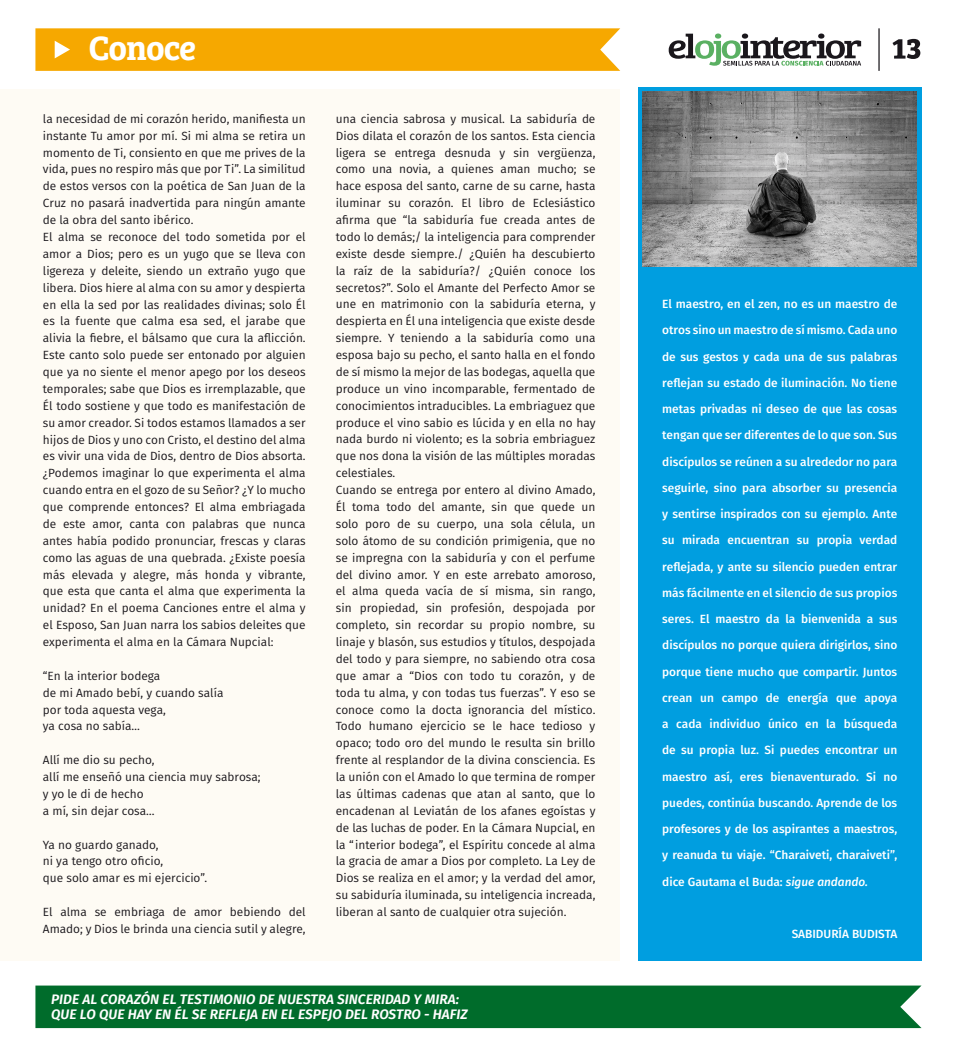
<style>
.page{position:relative;width:957px;height:1049px;background:#fff}
.page>*{position:absolute;margin:0;border:0;box-sizing:border-box;transform-origin:0 0}
.t1{font:600 35px "Bree Serif";letter-spacing:-.025em;color:#fff}
.t2{font:italic 600 13.75px/15px "Fira Sans";color:#fff}
.t3{font:11.88px/16.9px "Fira Sans";color:#1a171c}
.t4{font:500 11.88px "Fira Sans";color:#fff}
.s1{font-style:italic}
</style>
<div class="page">
<svg style="left:668px;top:34px;width:193px;height:32px"></svg>
<hr style="left:878px;top:28px;width:1px;height:43px;background:#1a171c">
<div style="left:35px;top:985px;width:886px;height:43px;background:#006c2b"></div>
<svg style="left:35px;top:28px;width:585px;height:43px;background:#f6aa08"></svg>
<div style="left:638px;top:87px;width:283px;height:159px;background:#009ee0"></div>
<div style="left:638px;top:243px;width:283px;height:717px;background:#009ee0"></div>
<img style="left:642px;top:91px;width:275px;height:175px">
<svg style="left:892px;top:39px;width:28px;height:20px"></svg>
<div style="left:0;top:89px;width:620px;height:871px;background:#fefbf4"></div>
<h1 class="t1" style="left:89px;top:22px;width:109px">Conoce</h1>
<p class="t3" style="left:43px;top:110px;width:264px">la necesidad de mi corazón herido, manifiesta un instante Tu amor por mí. Si mi alma se retira un momento de Ti, consiento en que me prives de la vida, pues no respiro más que por Ti”. La similitud de estos versos con la poética de San Juan de la Cruz no pasará inadvertida para ningún amante de la obra del santo ibérico.<br>El alma se reconoce del todo sometida por el amor a Dios; pero es un yugo que se lleva con ligereza y deleite, siendo un extraño yugo que libera. Dios hiere al alma con su amor y despierta en ella la sed por las realidades divinas; solo Él es la fuente que calma esa sed, el jarabe que alivia la fiebre, el bálsamo que cura la aflicción.<br>Este canto solo puede ser entonado por alguien que ya no siente el menor apego por los deseos temporales; sabe que Dios es irremplazable, que Él todo sostiene y que todo es manifestación de su amor creador. Si todos estamos llamados a ser hijos de Dios y uno con Cristo, el destino del alma es vivir una vida de Dios, dentro de Dios absorta. ¿Podemos imaginar lo que experimenta el alma cuando entra en el gozo de su Señor? ¿Y lo mucho que comprende entonces? El alma embriagada de este amor, canta con palabras que nunca antes había podido pronunciar, frescas y claras como las aguas de una quebrada. ¿Existe poesía más elevada y alegre, más honda y vibrante, que esta que canta el alma que experimenta la unidad? En el poema Canciones entre el alma y el Esposo, San Juan narra los sabios deleites que experimenta el alma en la Cámara Nupcial:</p>
<p class="t3" style="left:43px;top:667px;width:182px">“En la interior bodega<br>de mi Amado bebí, y cuando salía por toda aquesta vega,<br>ya cosa no sabía…</p>
<p class="t3" style="left:43px;top:751px;width:219px">Allí me dio su pecho,<br>allí me enseñó una ciencia muy sabrosa; y yo le di de hecho<br>a mí, sin dejar cosa…</p>
<p class="t3" style="left:43px;top:836px;width:166px">Ya no guardo ganado,<br>ni ya tengo otro oficio,<br>que solo amar es mi ejercicio”.</p>
<p class="t3" style="left:43px;top:903px;width:264px">El alma se embriaga de amor bebiendo del<br>Amado; y Dios le brinda una ciencia sutil y alegre,</p>
<p class="t3" style="left:336px;top:110px;width:261px">una ciencia sabrosa y musical. La sabiduría de Dios dilata el corazón de los santos. Esta ciencia ligera se entrega desnuda y sin vergüenza, como una novia, a quienes aman mucho; se hace esposa del santo, carne de su carne, hasta iluminar su corazón. El libro de Eclesiástico afirma que “la sabiduría fue creada antes de todo lo demás;/ la inteligencia para comprender existe desde siempre./ ¿Quién ha descubierto la raíz de la sabiduría?/ ¿Quién conoce los secretos?”. Solo el Amante del Perfecto Amor se une en matrimonio con la sabiduría eterna, y despierta en Él una inteligencia que existe desde siempre. Y teniendo a la sabiduría como una esposa bajo su pecho, el santo halla en el fondo de sí mismo la mejor de las bodegas, aquella que produce un vino incomparable, fermentado de conocimientos intraducibles. La embriaguez que produce el vino sabio es lúcida y en ella no hay nada burdo ni violento; es la sobria embriaguez que nos dona la visión de las múltiples moradas celestiales.<br>Cuando se entrega por entero al divino Amado, Él toma todo del amante, sin que quede un solo poro de su cuerpo, una sola célula, un solo átomo de su condición primigenia, que no se impregna con la sabiduría y con el perfume del divino amor. Y en este arrebato amoroso, el alma queda vacía de sí misma, sin rango, sin propiedad, sin profesión, despojada por completo, sin recordar su propio nombre, su linaje y blasón, sus estudios y títulos, despojada del todo y para siempre, no sabiendo otra cosa que amar a “Dios con todo tu corazón, y de toda tu alma, y con todas tus fuerzas”. Y eso se conoce como la docta ignorancia del místico.<br>Todo humano ejercicio se le hace tedioso y opaco; todo oro del mundo le resulta sin brillo frente al resplandor de la divina consciencia. Es la unión con el Amado lo que termina de romper las últimas cadenas que atan al santo, que lo encadenan al Leviatán de los afanes egoístas y de las luchas de poder. En la Cámara Nupcial, en la “interior bodega”, el Espíritu concede al alma la gracia de amar a Dios por completo. La Ley de Dios se realiza en el amor; y la verdad del amor, su sabiduría iluminada, su inteligencia increada, liberan al santo de cualquier otra sujeción.</p>
<p class="t2" style="left:51px;top:992px;width:418px">PIDE AL CORAZÓN EL TESTIMONIO DE NUESTRA SINCERIDAD Y MIRA:<br>QUE LO QUE HAY EN ÉL SE REFLEJA EN EL ESPEJO DEL ROSTRO - HAFIZ</p>
<p class="t4" style="left:662px;top:295px;width:237px">El maestro, en el zen, no es un maestro de</p>
<p class="t4" style="left:662px;top:322px;width:237px">otros sino un maestro de sí mismo. Cada uno</p>
<p class="t4" style="left:662px;top:348px;width:237px">de sus gestos y cada una de sus palabras</p>
<p class="t4" style="left:662px;top:374px;width:237px">reflejan su estado de iluminación. No tiene</p>
<p class="t4" style="left:662px;top:401px;width:237px">metas privadas ni deseo de que las cosas</p>
<p class="t4" style="left:662px;top:427px;width:237px">tengan que ser diferentes de lo que son. Sus</p>
<p class="t4" style="left:662px;top:453px;width:237px">discípulos se reúnen a su alrededor no para</p>
<p class="t4" style="left:662px;top:479px;width:237px">seguirle, sino para absorber su presencia</p>
<p class="t4" style="left:662px;top:506px;width:237px">y sentirse inspirados con su ejemplo. Ante</p>
<p class="t4" style="left:662px;top:532px;width:237px">su mirada encuentran su propia verdad</p>
<p class="t4" style="left:662px;top:558px;width:237px">reflejada, y ante su silencio pueden entrar</p>
<p class="t4" style="left:662px;top:584px;width:237px">más fácilmente en el silencio de sus propios</p>
<p class="t4" style="left:662px;top:611px;width:237px">seres. El maestro da la bienvenida a sus</p>
<p class="t4" style="left:662px;top:637px;width:237px">discípulos no porque quiera dirigirlos, sino</p>
<p class="t4" style="left:662px;top:663px;width:237px">porque tiene mucho que compartir. Juntos</p>
<p class="t4" style="left:662px;top:689px;width:237px">crean un campo de energía que apoya</p>
<p class="t4" style="left:662px;top:716px;width:237px">a cada individuo único en la búsqueda</p>
<p class="t4" style="left:662px;top:742px;width:237px">de su propia luz. Si puedes encontrar un</p>
<p class="t4" style="left:662px;top:768px;width:237px">maestro así, eres bienaventurado. Si no</p>
<p class="t4" style="left:662px;top:794px;width:237px">puedes, continúa buscando. Aprende de los</p>
<p class="t4" style="left:662px;top:821px;width:237px">profesores y de los aspirantes a maestros,</p>
<p class="t4" style="left:662px;top:847px;width:237px">y reanuda tu viaje. “Charaiveti, charaiveti”,</p>
<p class="t4" style="left:662px;top:873px;width:207px">dice Gautama el Buda: <span class="s1">sigue andando.</span></p>
<p class="t4" style="left:791px;top:926px;width:107px">SABIDURÍA BUDISTA</p>
</div>
